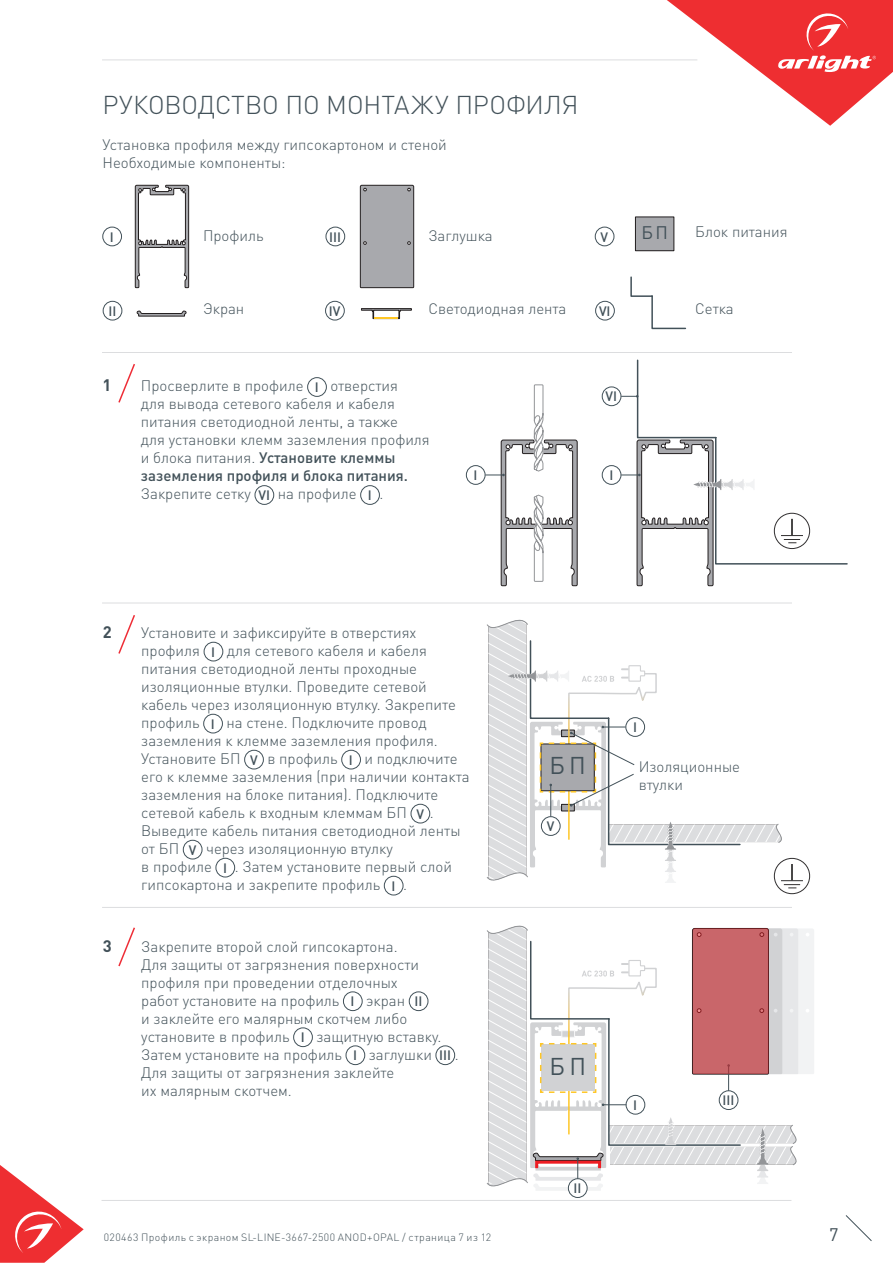
<style>
.page{position:relative;width:893px;height:1263px;background:#fff}
.page>*{position:absolute;margin:0;border:0;box-sizing:border-box;transform-origin:0 0}
.t1{font:300 25.5px "DIN Pro";letter-spacing:-.005em;color:#425159}
.t2{font:24px "DIN Pro";color:#425159}
.t3{font:18px "DIN Pro";color:#425159}
.t4{font:700 16.5px "DIN Pro";color:#425159}
.t5{font:300 15px/18px "DIN Pro";color:#425159}
.t6{font:500 13.5px "DIN Pro";color:#425159}
.t7{font:300 10.5px "DIN Pro";letter-spacing:.04em;color:#425159}
.s1{font-weight:500;font-size:13.5px}
.s2{font-weight:500}
</style>
<div class="page">
<svg style="left:0;top:1165px;width:84px;height:98px"></svg>
<svg style="left:845px;top:1215px;width:27px;height:26px"></svg>
<svg style="left:667px;top:0;width:226px;height:126px"></svg>
<hr style="left:102px;top:60px;width:595px;height:1px;background:#dcdddf">
<hr style="left:102px;top:1200px;width:689px;height:1px;background:#dcdddf">
<hr style="left:102px;top:352px;width:690px;height:1px;background:#dcdddf">
<hr style="left:102px;top:603px;width:690px;height:1px;background:#dcdddf">
<hr style="left:102px;top:907px;width:690px;height:1px;background:#dcdddf">
<svg style="left:361px;top:308px;width:51px;height:11px"></svg>
<hr style="left:374px;top:317px;width:24px;height:2px;background:#fec626">
<div style="left:103px;top:227px;width:19px;height:19px;border:1px solid #425159;border-radius:50%"></div>
<div style="left:326px;top:227px;width:19px;height:19px;border:1px solid #425159;border-radius:50%"></div>
<div style="left:103px;top:301px;width:19px;height:19px;border:1px solid #425159;border-radius:50%"></div>
<div style="left:325px;top:301px;width:19px;height:19px;border:1px solid #425159;border-radius:50%"></div>
<div style="left:204px;top:642px;width:19px;height:19px;border:1px solid #425159;border-radius:50%"></div>
<div style="left:203px;top:714px;width:20px;height:19px;border:1px solid #425159;border-radius:50%"></div>
<div style="left:244px;top:750px;width:20px;height:19px;border:1px solid #425159;border-radius:50%"></div>
<div style="left:342px;top:750px;width:19px;height:19px;border:1px solid #425159;border-radius:50%"></div>
<div style="left:411px;top:804px;width:19px;height:19px;border:1px solid #425159;border-radius:50%"></div>
<div style="left:183px;top:840px;width:19px;height:19px;border:1px solid #425159;border-radius:50%"></div>
<div style="left:216px;top:858px;width:19px;height:19px;border:1px solid #425159;border-radius:50%"></div>
<div style="left:384px;top:876px;width:19px;height:19px;border:1px solid #425159;border-radius:50%"></div>
<div style="left:343px;top:992px;width:19px;height:19px;border:1px solid #425159;border-radius:50%"></div>
<div style="left:409px;top:992px;width:19px;height:19px;border:1px solid #425159;border-radius:50%"></div>
<div style="left:293px;top:1028px;width:20px;height:19px;border:1px solid #425159;border-radius:50%"></div>
<div style="left:346px;top:1046px;width:19px;height:19px;border:1px solid #425159;border-radius:50%"></div>
<div style="left:436px;top:1046px;width:19px;height:19px;border:1px solid #425159;border-radius:50%"></div>
<div style="left:307px;top:377px;width:20px;height:20px;border:1px solid #425159;border-radius:50%"></div>
<div style="left:255px;top:485px;width:19px;height:20px;border:1px solid #425159;border-radius:50%"></div>
<div style="left:360px;top:485px;width:20px;height:20px;border:1px solid #425159;border-radius:50%"></div>
<svg style="left:118px;top:615px;width:17px;height:39px"></svg>
<svg style="left:118px;top:927px;width:17px;height:40px"></svg>
<svg style="left:118px;top:364px;width:17px;height:39px"></svg>
<div style="left:602px;top:465px;width:19px;height:19px;border:1px solid #425159;border-radius:50%"></div>
<div style="left:466px;top:465px;width:19px;height:19px;border:1px solid #425159;border-radius:50%"></div>
<div style="left:602px;top:387px;width:19px;height:19px;border:1px solid #425159;border-radius:50%"></div>
<div style="left:595px;top:227px;width:19px;height:19px;border:1px solid #425159;border-radius:50%"></div>
<svg style="left:135px;top:185px;width:54px;height:103px"></svg>
<div style="left:360px;top:185px;width:54px;height:103px;background:#a8a9ad"></div>
<svg style="left:137px;top:311px;width:49px;height:5px"></svg>
<div style="left:635px;top:217px;width:39px;height:34px;background:#a8a9ad"></div>
<div style="left:635px;top:217px;width:39px;height:34px;border:1px solid #231f20"></div>
<div style="left:595px;top:301px;width:20px;height:19px;border:1px solid #425159;border-radius:50%"></div>
<svg style="left:630px;top:276px;width:57px;height:54px"></svg>
<svg style="left:485px;top:384px;width:93px;height:202px"></svg>
<div style="left:568px;top:1178px;width:19px;height:20px;border:1px solid #425159;border-radius:50%"></div>
<div style="left:774px;top:858px;width:36px;height:36px;border:1px solid #312f30;border-radius:50%"></div>
<svg style="left:621px;top:359px;width:227px;height:227px"></svg>
<svg style="left:486px;top:619px;width:317px;height:269px"></svg>
<svg style="left:486px;top:925px;width:328px;height:269px"></svg>
<h1 class="t1" style="left:103px;top:87px;width:477px">РУКОВОДСТВО ПО МОНТАЖУ ПРОФИЛЯ</h1>
<p class="t5" style="left:103px;top:134px;width:346px">Установка профиля между гипсокартоном и стеной<br>Необходимые компоненты:</p>
<p class="t5" style="left:203px;top:226px;width:62px">Профиль</p>
<p class="t6" style="left:110px;top:228px;width:5px">I</p>
<p class="t6" style="left:329px;top:228px;width:13px">III</p>
<p class="t5" style="left:428px;top:226px;width:66px">Заглушка</p>
<p class="t6" style="left:601px;top:228px;width:9px">V</p>
<p class="t3" style="left:641px;top:221px;width:28px">БП</p>
<p class="t5" style="left:695px;top:222px;width:94px">Блок питания</p>
<p class="t5" style="left:203px;top:299px;width:43px">Экран</p>
<p class="t5" style="left:428px;top:299px;width:140px">Светодиодная лента</p>
<p class="t6" style="left:108px;top:302px;width:9px">II</p>
<p class="t6" style="left:329px;top:302px;width:13px">IV</p>
<p class="t6" style="left:599px;top:302px;width:13px">VI</p>
<p class="t5" style="left:695px;top:299px;width:40px">Сетка</p>
<p class="t4" style="left:103px;top:374px;width:10px">1</p>
<p class="t5" style="left:141px;top:376px;width:290px">Просверлите в профиле <span class="s1">I</span> отверстия<br>для вывода сетевого кабеля и кабеля питания светодиодной ленты, а также<br>для установки клемм заземления профиля и блока питания. <span class="s2">Установите клеммы заземления профиля и блока питания.<br></span>Закрепите сетку <span class="s1">VI</span> на профиле <span class="s1">I</span> .</p>
<p class="t6" style="left:606px;top:387px;width:13px">VI</p>
<p class="t6" style="left:474px;top:466px;width:5px">I</p>
<p class="t6" style="left:609px;top:466px;width:5px">I</p>
<p class="t4" style="left:103px;top:621px;width:10px">2</p>
<p class="t5" style="left:141px;top:623px;width:330px">Установите и зафиксируйте в отверстиях профиля <span class="s1">I</span> для сетевого кабеля и кабеля питания светодиодной ленты проходные изоляционные втулки. Проведите сетевой кабель через изоляционную втулку. Закрепите профиль <span class="s1">I</span> на стене. Подключите провод заземления к клемме заземления профиля.<br>Установите БП <span class="s1">V</span> в профиль <span class="s1">I</span> и подключите его к клемме заземления (при наличии контакта заземления на блоке питания). Подключите сетевой кабель к входным клеммам БП <span class="s1">V</span> .<br>Выведите кабель питания светодиодной ленты от БП <span class="s1">V</span> через изоляционную втулку<br>в профиле <span class="s1">I</span> . Затем установите первый слой гипсокартона и закрепите профиль <span class="s1">I</span> .</p>
<p class="t4" style="left:103px;top:934px;width:10px">3</p>
<p class="t5" style="left:141px;top:937px;width:319px">Закрепите второй слой гипсокартона.<br>Для защиты от загрязнения поверхности профиля при проведении отделочных<br>работ установите на профиль <span class="s1">I</span> экран <span class="s1">II<br></span>и заклейте его малярным скотчем либо установите в профиль <span class="s1">I</span> защитную вставку.<br>Затем установите на профиль <span class="s1">I</span> заглушки <span class="s1">III</span> .<br>Для защиты от загрязнения заклейте<br>их малярным скотчем.</p>
<h2 class="t2" style="left:549px;top:749px;width:38px">БП</h2>
<p class="t6" style="left:547px;top:817px;width:9px">V</p>
<p class="t6" style="left:633px;top:718px;width:5px">I</p>
<p class="t5" style="left:639px;top:756px;width:103px">Изоляционные втулки</p>
<h2 class="t2" style="left:550px;top:1050px;width:38px">БП</h2>
<p class="t6" style="left:574px;top:1179px;width:9px">II</p>
<p class="t6" style="left:633px;top:1096px;width:5px">I</p>
<p class="t6" style="left:722px;top:1091px;width:13px">III</p>
<p class="t7" style="left:104px;top:1230px;width:389px">020463 Профиль с экраном SL-LINE-3667-2500 ANOD+OPAL / страница 7 из 12</p>
<p class="t3" style="left:829px;top:1222px;width:11px">7</p>
</div>
